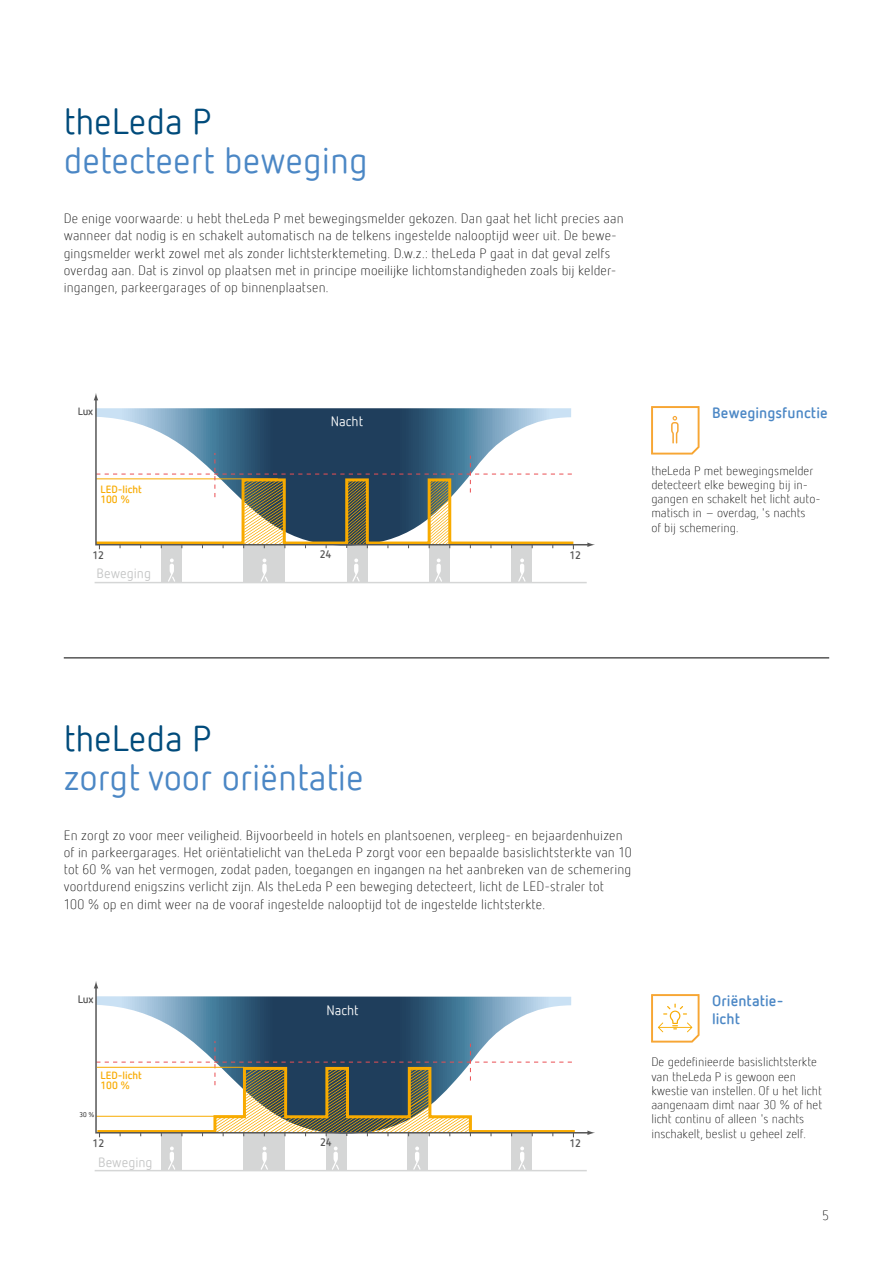
<style>
.page{position:relative;width:893px;height:1263px;background:#fff}
.page>*{position:absolute;margin:0;border:0;box-sizing:border-box;transform-origin:0 0}
.t1{font:36px "Netto Offc Pro";color:#4b87c5}
.t2{font:36px "Netto Offc Pro";color:#004b7b}
.t3{font:700 15px/18px "Netto Offc Pro";letter-spacing:.005em;color:#4b87c5}
.t4{font:300 13.5px/17.2px "Netto Offc Pro";letter-spacing:.01em;color:#000}
.t5{font:13.5px "Netto Offc Pro";color:#c5c6c6}
.t6{font:13.5px "Netto Offc Pro";color:#fff}
.t7{font:300 12.3px/14.2px "Netto Offc Pro";color:#000}
.t8{font:700 10.8px "Netto Offc Pro";letter-spacing:-.025em;color:#565656}
.t9{font:700 10.5px/10.5px "Netto Offc Pro";color:#f8ab02}
.t10{font:700 10.5px "Netto Offc Pro";color:#565656}
.t11{font:6.75px "Netto Offc Pro";color:#000}
</style>
<div class="page">
<div style="left:429px;top:545px;width:21px;height:38px;background:#d5d6d6"></div>
<div style="left:347px;top:545px;width:20px;height:38px;background:#d5d6d6"></div>
<div style="left:161px;top:545px;width:21px;height:38px;background:#d5d6d6"></div>
<div style="left:512px;top:545px;width:20px;height:38px;background:#d5d6d6"></div>
<div style="left:244px;top:545px;width:41px;height:38px;background:#d5d6d6"></div>
<hr style="left:95px;top:582px;width:492px;height:1px;background:#d5d6d6">
<svg style="left:261px;top:558px;width:7px;height:24px"></svg>
<svg style="left:352px;top:558px;width:8px;height:24px"></svg>
<svg style="left:435px;top:558px;width:7px;height:24px"></svg>
<svg style="left:518px;top:558px;width:7px;height:24px"></svg>
<svg style="left:168px;top:558px;width:7px;height:24px"></svg>
<svg style="left:94px;top:400px;width:493px;height:146px"></svg>
<svg style="left:587px;top:542px;width:8px;height:5px"></svg>
<svg style="left:94px;top:393px;width:4px;height:7px"></svg>
<svg style="left:651px;top:406px;width:49px;height:49px"></svg>
<hr style="left:64px;top:658px;width:765px;height:1px;background:#000">
<div style="left:408px;top:1133px;width:20px;height:37px;background:#d5d6d6"></div>
<div style="left:326px;top:1133px;width:21px;height:37px;background:#d5d6d6"></div>
<div style="left:161px;top:1133px;width:21px;height:37px;background:#d5d6d6"></div>
<div style="left:512px;top:1133px;width:20px;height:37px;background:#d5d6d6"></div>
<div style="left:244px;top:1133px;width:41px;height:37px;background:#d5d6d6"></div>
<hr style="left:95px;top:1170px;width:492px;height:1px;background:#d5d6d6">
<svg style="left:261px;top:1146px;width:7px;height:24px"></svg>
<svg style="left:332px;top:1146px;width:7px;height:24px"></svg>
<svg style="left:413px;top:1146px;width:7px;height:24px"></svg>
<svg style="left:518px;top:1146px;width:8px;height:24px"></svg>
<svg style="left:168px;top:1146px;width:7px;height:24px"></svg>
<svg style="left:95px;top:988px;width:492px;height:146px"></svg>
<svg style="left:587px;top:1130px;width:8px;height:5px"></svg>
<svg style="left:94px;top:981px;width:4px;height:7px"></svg>
<hr style="left:97px;top:1067px;width:147px;height:1px;background:#f8ab00">
<svg style="left:651px;top:994px;width:49px;height:48px"></svg>
<h1 class="t2" style="left:64px;top:98px;width:149px">theLeda P</h1>
<h1 class="t1" style="left:64px;top:137px;width:306px">detecteert beweging</h1>
<p class="t4" style="left:64px;top:209px;width:561px">De enige voorwaarde: u hebt theLeda P met bewegingsmelder gekozen. Dan gaat het licht precies aan wanneer dat nodig is en schakelt automatisch na de telkens ingestelde nalooptijd weer uit. De bewe&shy;gingsmelder werkt zowel met als zonder lichtsterktemeting. D.w.z.: theLeda P gaat in dat geval zelfs overdag aan. Dat is zinvol op plaatsen met in principe moeilijke lichtomstandigheden zoals bij kelder&shy;ingangen, parkeergarages of op binnenplaatsen.</p>
<p class="t10" style="left:78px;top:404px;width:17px">Lux</p>
<p class="t9" style="left:100px;top:483px;width:43px">LED-licht<br>100 %</p>
<p class="t6" style="left:331px;top:412px;width:34px">Nacht</p>
<p class="t8" style="left:93px;top:548px;width:13px">12</p>
<p class="t8" style="left:320px;top:547px;width:13px">24</p>
<p class="t8" style="left:569px;top:548px;width:13px">12</p>
<p class="t5" style="left:97px;top:565px;width:56px">Beweging</p>
<p class="t3" style="left:712px;top:403px;width:117px">Bewegingsfunctie</p>
<p class="t7" style="left:651px;top:463px;width:171px">theLeda P met bewegingsmelder detecteert elke beweging bij in&shy;gangen en schakelt het licht auto&shy;matisch in – overdag, 's nachts<br>of bij schemering.</p>
<h1 class="t2" style="left:64px;top:715px;width:149px">theLeda P</h1>
<h1 class="t1" style="left:64px;top:754px;width:302px">zorgt voor oriëntatie</h1>
<p class="t4" style="left:64px;top:826px;width:569px">En zorgt zo voor meer veiligheid. Bijvoorbeeld in hotels en plantsoenen, verpleeg- en bejaardenhuizen of in parkeergarages. Het oriëntatielicht van theLeda P zorgt voor een bepaalde basislichtsterkte van 10 tot 60 % van het vermogen, zodat paden, toegangen en ingangen na het aanbreken van de schemering voortdurend enigszins verlicht zijn. Als theLeda P een beweging detecteert, licht de LED-straler tot<br>100 % op en dimt weer na de vooraf ingestelde nalooptijd tot de ingestelde lichtsterkte.</p>
<p class="t8" style="left:78px;top:992px;width:17px">Lux</p>
<p class="t6" style="left:326px;top:1001px;width:34px">Nacht</p>
<p class="t3" style="left:712px;top:991px;width:73px">Oriëntatie&shy;licht</p>
<p class="t7" style="left:651px;top:1054px;width:172px">De gedefinieerde basislichtsterkte van theLeda P is gewoon een kwestie van instellen. Of u het licht aangenaam dimt naar 30 % of het licht continu of alleen 's nachts inschakelt, beslist u geheel zelf.</p>
<p class="t9" style="left:100px;top:1069px;width:43px">LED-licht<br>100 %</p>
<p class="t11" style="left:80px;top:1110px;width:16px">30 %</p>
<p class="t8" style="left:93px;top:1136px;width:13px">12</p>
<p class="t8" style="left:320px;top:1135px;width:13px">24</p>
<p class="t8" style="left:569px;top:1136px;width:13px">12</p>
<p class="t5" style="left:98px;top:1154px;width:56px">Beweging</p>
<p class="t4" style="left:822px;top:1207px;width:8px">5</p>
</div>
